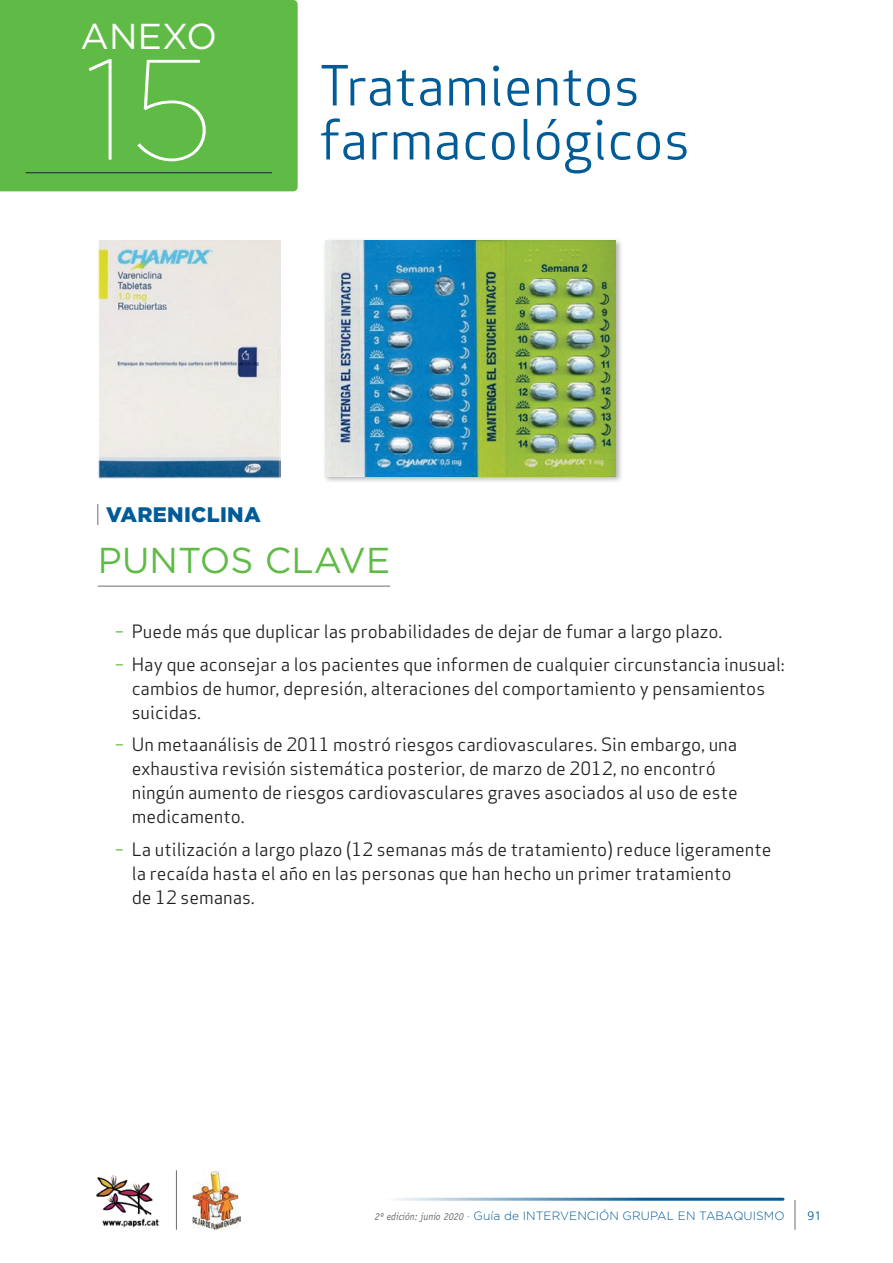
<style>
.page{position:relative;width:893px;height:1263px;background:#fff}
.page>*{position:absolute;margin:0;border:0;box-sizing:border-box;transform-origin:0 0}
.t1{font:100 142.5px "Gotham";color:#fff}
.t2{font:54px/54px "Apex Sans Book T";color:#005b97}
.t3{font:36px "Gotham";letter-spacing:.005em;color:#60bb46}
.t4{font:36px "Gotham";letter-spacing:.005em;color:#fff}
.t5{font:900 21px "Gotham";letter-spacing:.015em;color:#005b97}
.t6{font:18px/24px "Apex Sans Book T";color:#231f20}
.t7{font:300 12.3px "Frutiger";color:#005b97}
.t8{font:300 12px "Gotham";letter-spacing:.005em;color:#005b97}
.s1{color:#60bb46}
.s2{font-family:"Officina Sans Std";font-weight:400;font-style:italic;font-size:10.5px;color:#6c6d70}
.s3{color:#3775aa}
</style>
<div class="page">
<hr style="left:795px;top:1200px;width:1px;height:30px;background:#6c6d70">
<hr style="left:382px;top:1198px;width:401px;height:3px;background:#005b97">
<img style="left:96px;top:1175px;width:63px;height:53px">
<hr style="left:176px;top:1170px;width:1px;height:60px;background:#6c6d70">
<img style="left:192px;top:1171px;width:48px;height:58px">
<div style="left:0;top:0;width:298px;height:191px;background:#60bb46"></div>
<hr style="left:26px;top:172px;width:246px;height:1px;background:#231f20">
<svg style="left:97px;top:504px;width:1px;height:21px"></svg>
<hr style="left:98px;top:586px;width:292px;height:1px;background:#6c6d70">
<div style="left:322px;top:238px;width:301px;height:246px;background:#231f20;opacity:.35"></div>
<img style="left:325px;top:240px;width:290px;height:236px">
<img style="left:98px;top:240px;width:182px;height:239px">
<h3 class="t4" style="left:81px;top:16px;width:138px">ANEXO</h3>
<h1 class="t1" style="left:84px;top:33px;width:131px">15</h1>
<h2 class="t2" style="left:319px;top:58px;width:373px">Tratamientos farmacológicos</h2>
<p class="t5" style="left:106px;top:503px;width:156px">VARENICLINA</p>
<h3 class="t3" style="left:98px;top:540px;width:294px">PUNTOS CLAVE</h3>
<p class="t6" style="left:115px;top:615px;width:672px;line-height:32.5px"><span class="s1">−</span> Puede más que duplicar las probabilidades de dejar de fumar a largo plazo.<br><span class="s1">−</span> Hay que aconsejar a los pacientes que informen de cualquier circunstancia inusual:</p>
<p class="t6" style="left:132px;top:676px;width:635px">cambios de humor, depresión, alteraciones del comportamiento y pensamientos suicidas.</p>
<p class="t6" style="left:132px;top:732px;width:607px;text-indent:-17px"><span class="s1">−</span> Un metaanálisis de 2011 mostró riesgos cardiovasculares. Sin embargo, una exhaustiva revisión sistemática posterior, de marzo de 2012, no encontró ningún aumento de riesgos cardiovasculares graves asociados al uso de este medicamento.</p>
<p class="t6" style="left:132px;top:837px;width:641px;text-indent:-17px"><span class="s1">−</span> La utilización a largo plazo (12 semanas más de tratamiento) reduce ligeramente la recaída hasta el año en las personas que han hecho un primer tratamiento<br>de 12 semanas.</p>
<p class="t8" style="left:375px;top:1209px;width:411px"><span class="s2">2ª edición: junio 2020</span> <span class="s3">·</span> Guía de INTERVENCIÓN GRUPAL EN TABAQUISMO</p>
<p class="t7" style="left:807px;top:1208px;width:15px">91</p>
</div>
